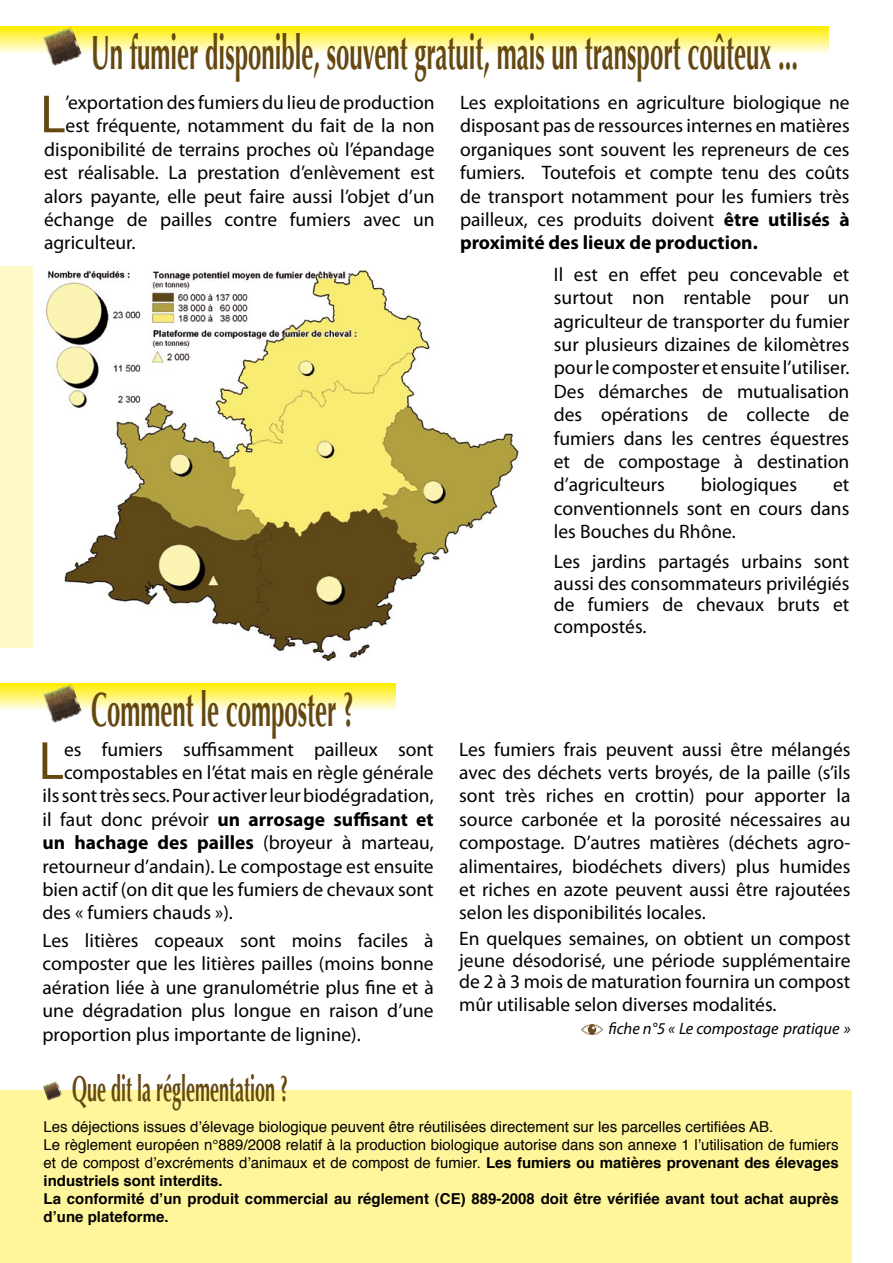
<style>
.page{position:relative;width:893px;height:1263px;background:#fff}
.page>*{position:absolute;margin:0;border:0;box-sizing:border-box;transform-origin:0 0}
.t1{font:54.15px "Myriad Pro";color:#65480f}
.t2{font:700 48px "Optima";color:#65480f;scale:.5 1}
.t3{font:700 36px "Optima";color:#65480f;scale:.5 1}
.t4{font:19.5px/23.4px "Myriad Pro";color:#000;text-align:justify}
.t5{font:700 19.5px "Myriad Pro";color:#000}
.t6{font:italic 16.5px "Myriad Pro";color:#000}
.t7{font:15px/18px "Helvetica";color:#000}
.s1{font-weight:400}
.s2{font-weight:700}
</style>
<div class="page">
<div style="left:0;top:266px;width:33px;height:381px;background:#fff9c7"></div>
<svg style="left:0;top:27px;width:829px;height:26px;background:#fff578"></svg>
<svg style="left:0;top:684px;width:395px;height:26px;background:#fef477"></svg>
<img style="left:43px;top:27px;width:39px;height:39px">
<img style="left:43px;top:684px;width:39px;height:39px">
<div style="left:0;top:1091px;width:851px;height:172px;background:#fff59b"></div>
<img style="left:43px;top:1081px;width:19px;height:20px">
<img style="left:581px;top:1024px;width:21px;height:10px">
<img style="left:46px;top:270px;width:473px;height:391px">
<h2 class="t2" style="left:91px;top:25px;width:1415px">Un fumier disponible, souvent gratuit, mais un transport coûteux ...</h2>
<h1 class="t1" style="left:40px;top:81px;width:27px">L</h1>
<p class="t4" style="left:66px;top:90px;width:370px">’exportation des fumiers du lieu de production</p>
<p class="t4" style="left:66px;top:114px;width:370px">est fréquente, notamment du fait de la non</p>
<p class="t4" style="left:44px;top:137px;width:392px">disponibilité de terrains proches où l’épandage</p>
<p class="t4" style="left:44px;top:161px;width:392px">est réalisable. La prestation d’enlèvement est</p>
<p class="t4" style="left:44px;top:184px;width:392px">alors payante, elle peut faire aussi l’objet d’un</p>
<p class="t4" style="left:44px;top:207px;width:392px">échange de pailles contre fumiers avec un</p>
<p class="t4" style="left:44px;top:231px;width:93px">agriculteur.</p>
<h2 class="t2" style="left:91px;top:682px;width:527px">Comment le composter ?</h2>
<h1 class="t1" style="left:38px;top:727px;width:27px">L</h1>
<p class="t4" style="left:64px;top:737px;width:371px">es fumiers suffisamment pailleux sont</p>
<p class="t4" style="left:64px;top:760px;width:371px">compostables en l’état mais en règle générale</p>
<p class="t4" style="left:43px;top:784px;width:393px">ils sont très secs. Pour activer leur biodégradation,</p>
<p class="t5" style="left:43px;top:806px;width:393px"><span class="s1">il faut donc prévoir</span> un arrosage suffisant et</p>
<p class="t5" style="left:43px;top:830px;width:393px">un hachage des pailles <span class="s1">(broyeur à marteau,</span></p>
<p class="t4" style="left:43px;top:854px;width:393px">retourneur d’andain). Le compostage est ensuite</p>
<p class="t4" style="left:43px;top:877px;width:393px">bien actif (on dit que les fumiers de chevaux sont</p>
<p class="t4" style="left:43px;top:901px;width:192px">des « fumiers chauds »).</p>
<p class="t4" style="left:43px;top:928px;width:393px">Les litières copeaux sont moins faciles à composter que les litières pailles (moins bonne aération liée à une granulométrie plus fine et à une dégradation plus longue en raison d’une proportion plus importante de lignine).</p>
<h3 class="t3" style="left:72px;top:1067px;width:434px">Que dit la réglementation ?</h3>
<p class="t4" style="left:460px;top:90px;width:391px">Les exploitations en agriculture biologique ne disposant pas de ressources internes en matières organiques sont souvent les repreneurs de ces fumiers. Toutefois et compte tenu des coûts de transport notamment pour les fumiers très pailleux, ces produits doivent <span class="s2">être utilisés à proximité des lieux de production.</span></p>
<p class="t4" style="left:554px;top:262px;width:297px">Il est en effet peu concevable et surtout non rentable pour un agriculteur de transporter du fumier sur plusieurs dizaines de kilomètres pour le composter et ensuite l’utiliser.<br>Des démarches de mutualisation des opérations de collecte de fumiers dans les centres équestres et de compostage à destination d’agriculteurs</p>
<p class="t4" style="left:701px;top:473px;width:98px">biologiques</p>
<p class="t4" style="left:554px;top:473px;width:297px;text-indent:279px">et conventionnels sont en cours dans les Bouches du Rhône.</p>
<p class="t4" style="left:554px;top:551px;width:297px;line-height:21.5px">Les jardins partagés urbains sont aussi des consommateurs privilégiés de fumiers de chevaux bruts et compostés.</p>
<p class="t4" style="left:459px;top:737px;width:393px">Les fumiers frais peuvent aussi être mélangés avec des déchets verts broyés, de la paille (s’ils sont très riches en crottin) pour apporter la source carbonée et la porosité nécessaires au compostage. D’autres matières (déchets agro&shy;alimentaires, biodéchets divers) plus humides et riches en azote peuvent aussi être rajoutées selon les disponibilités locales.</p>
<p class="t4" style="left:459px;top:927px;width:393px;line-height:22px">En quelques semaines, on obtient un compost jeune désodorisé, une période supplémentaire de 2 à 3 mois de maturation fournira un compost mûr utilisable selon diverses modalités.</p>
<p class="t6" style="left:608px;top:1018px;width:244px">fiche n°5 « Le compostage pratique »</p>
<p class="t7" style="left:44px;top:1118px;width:797px">Les déjections issues d’élevage biologique peuvent être réutilisées directement sur les parcelles certifiées AB.<br>Le règlement européen n°889/2008 relatif à la production biologique autorise dans son annexe 1 l’utilisation de fumiers et de compost d’excréments d’animaux et de compost de fumier. <span class="s2">Les fumiers ou matières provenant des élevages industriels sont interdits.<br>La conformité d’un produit commercial au réglement (CE) 889-2008 doit être vérifiée avant tout achat auprès d’une plateforme.</span></p>
</div>
